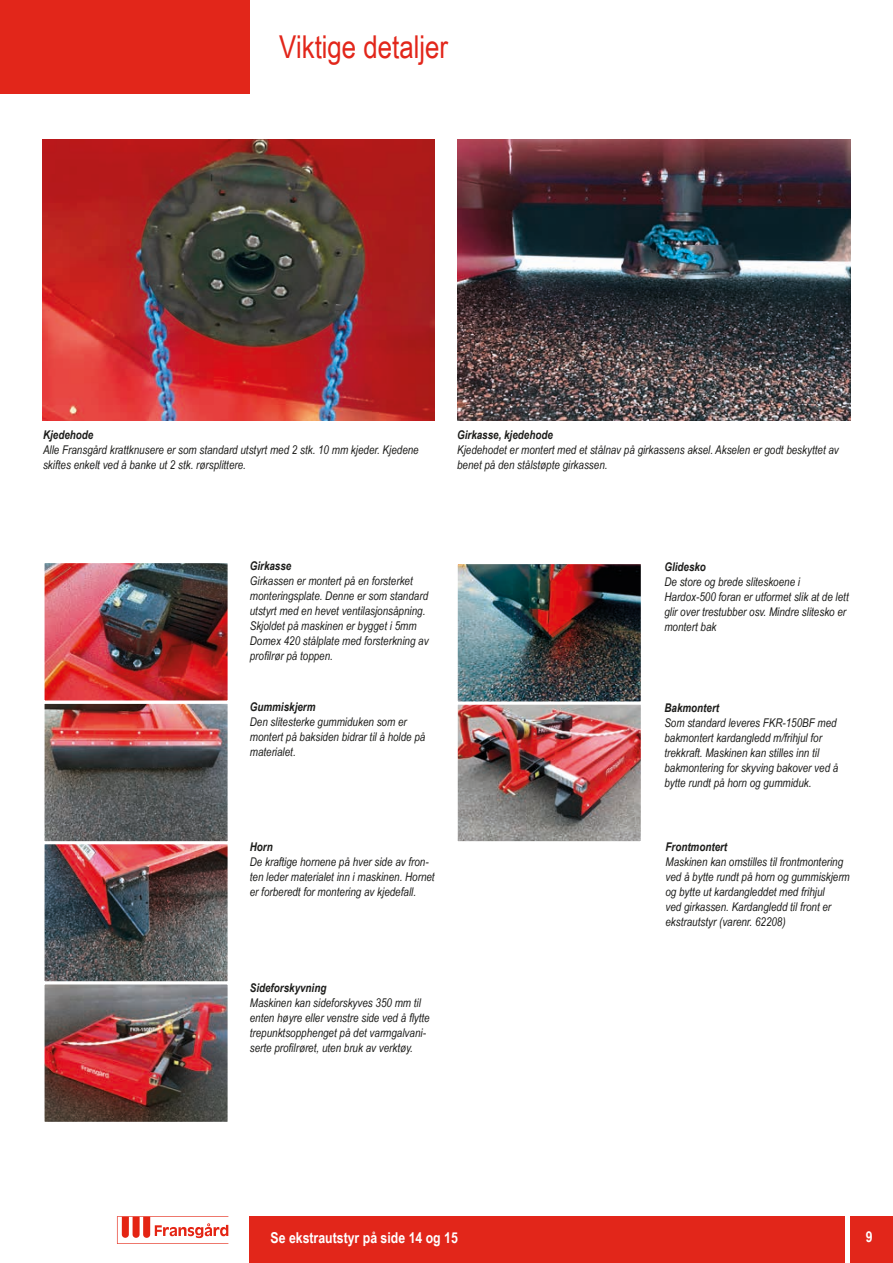
<style>
.page{position:relative;width:893px;height:1263px;background:#fff}
.page>*{position:absolute;margin:0;border:0;box-sizing:border-box;transform-origin:0 0}
.t1{font:31.5px "Arial Narrow";color:#e2261a}
.t2{font:700 15px "Arial Narrow";color:#fff}
.t3{font:italic 12px/15px "Arial Narrow";color:#1d1d1b}
.t4{font:italic 700 12px "Arial Narrow";color:#1d1d1b}
</style>
<div class="page">
<svg style="left:117px;top:1216px;width:111px;height:28px"></svg>
<img style="left:43px;top:140px;width:392px;height:281px">
<img style="left:46px;top:845px;width:181px;height:135px">
<div style="left:42px;top:841px;width:189px;height:143px;border:3px solid #fff"></div>
<img style="left:46px;top:985px;width:181px;height:136px">
<div style="left:42px;top:981px;width:189px;height:144px;border:3px solid #fff"></div>
<img style="left:457px;top:140px;width:393px;height:281px">
<img style="left:46px;top:705px;width:181px;height:135px">
<div style="left:42px;top:701px;width:189px;height:143px;border:3px solid #fff"></div>
<img style="left:46px;top:564px;width:181px;height:135px">
<div style="left:42px;top:560px;width:189px;height:143px;border:3px solid #fff"></div>
<img style="left:459px;top:705px;width:181px;height:135px">
<div style="left:455px;top:701px;width:189px;height:143px;border:3px solid #fff"></div>
<img style="left:459px;top:565px;width:181px;height:135px">
<div style="left:455px;top:561px;width:189px;height:143px;border:3px solid #fff"></div>
<div style="left:250px;top:1216px;width:595px;height:47px;background:#e2261a"></div>
<div style="left:850px;top:1216px;width:43px;height:47px;background:#e2261a"></div>
<div style="left:0;top:0;width:250px;height:94px;background:#e2261a"></div>
<h1 class="t1" style="left:279px;top:24px;width:170px">Viktige detaljer</h1>
<p class="t4" style="left:43px;top:426px;width:52px">Kjedehode</p>
<p class="t3" style="left:43px;top:442px;width:377px">Alle Fransgård krattknusere er som standard utstyrt med 2 stk. 10 mm kjeder. Kjedene skiftes enkelt ved å banke ut 2 stk. rørsplittere.</p>
<p class="t4" style="left:457px;top:426px;width:97px">Girkasse, kjedehode</p>
<p class="t3" style="left:457px;top:442px;width:383px">Kjedehodet er montert med et stålnav på girkassens aksel. Akselen er godt beskyttet av benet på den stålstøpte girkassen.</p>
<p class="t4" style="left:250px;top:557px;width:43px">Girkasse</p>
<p class="t3" style="left:250px;top:573px;width:180px">Girkassen er montert på en forsterket monteringsplate. Denne er som standard utstyrt med en hevet ventilasjonsåpning.<br>Skjoldet på maskinen er bygget i 5mm Domex 420 stålplate med forsterkning av profilrør på toppen.</p>
<p class="t4" style="left:250px;top:698px;width:67px">Gummiskjerm</p>
<p class="t3" style="left:250px;top:714px;width:177px">Den slitesterke gummiduken som er montert på baksiden bidrar til å holde på materialet.</p>
<p class="t4" style="left:250px;top:837px;width:24px">Horn</p>
<p class="t3" style="left:250px;top:854px;width:186px">De kraftige hornene på hver side av fron&shy;ten leder materialet inn i maskinen. Hornet er forberedt for montering av kjedefall.</p>
<p class="t4" style="left:250px;top:978px;width:78px">Sideforskyvning</p>
<p class="t3" style="left:250px;top:995px;width:181px">Maskinen kan sideforskyves 350 mm til enten høyre eller venstre side ved å flytte trepunktsopphenget på det varmgalvani&shy;serte profilrøret, uten bruk av verktøy.</p>
<p class="t4" style="left:664px;top:558px;width:43px">Glidesko</p>
<p class="t3" style="left:664px;top:574px;width:186px">De store og brede sliteskoene i<br>Hardox-500 foran er utformet slik at de lett glir over trestubber osv. Mindre slitesko er montert bak</p>
<p class="t4" style="left:664px;top:698px;width:56px">Bakmontert</p>
<p class="t3" style="left:664px;top:715px;width:175px">Som standard leveres FKR-150BF med bakmontert kardangledd m/frihjul for trekkraft. Maskinen kan stilles inn til bakmontering for skyving bakover ved å bytte rundt på horn og gummiduk.</p>
<p class="t4" style="left:665px;top:837px;width:63px">Frontmontert</p>
<p class="t3" style="left:665px;top:854px;width:186px">Maskinen kan omstilles til frontmontering ved å bytte rundt på horn og gummiskjerm og bytte ut kardangleddet med frihjul<br>ved girkassen. Kardangledd til front er ekstrautstyr (varenr. 62208)</p>
<p class="t2" style="left:271px;top:1226px;width:189px">Se ekstrautstyr på side 14 og 15</p>
<p class="t2" style="left:866px;top:1225px;width:8px">9</p>
</div>
